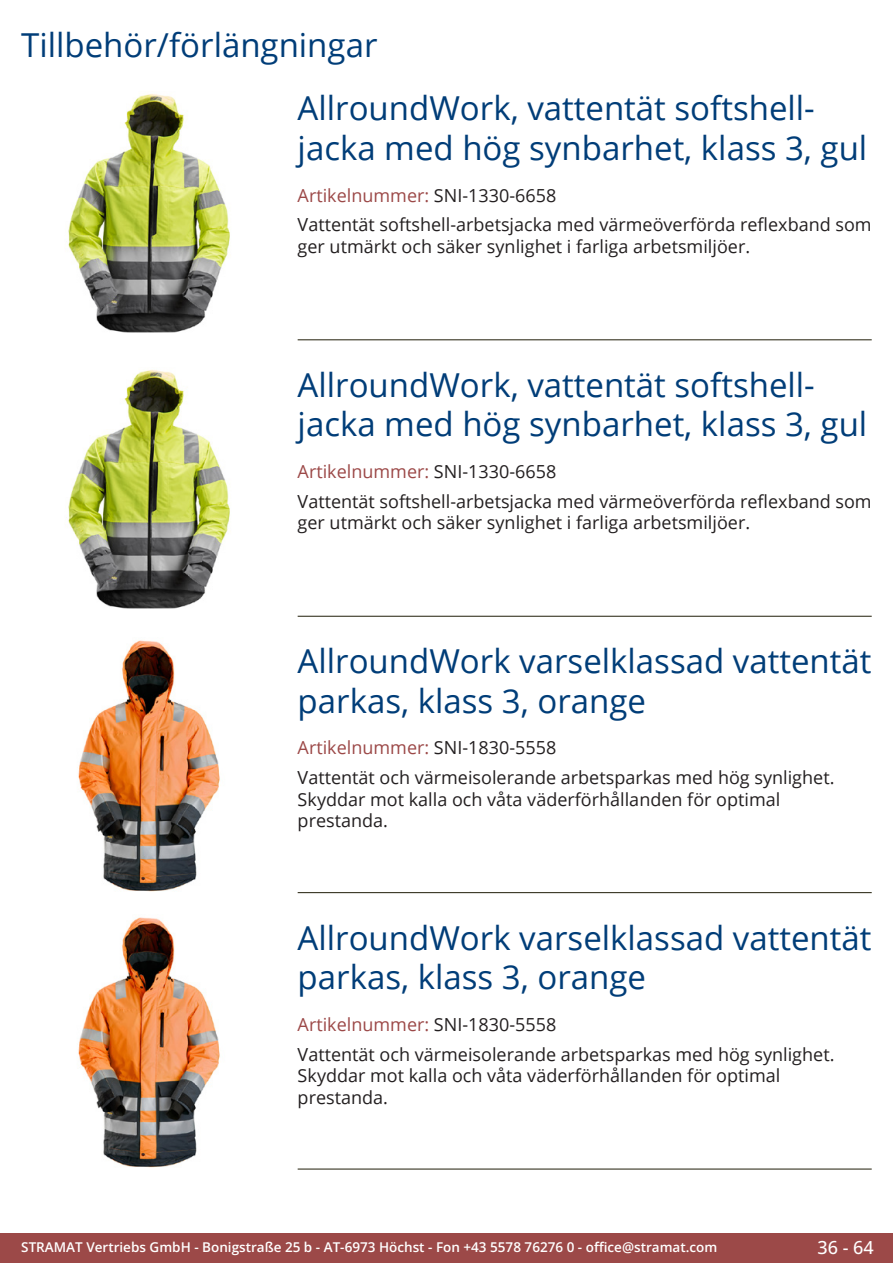
<style>
.page{position:relative;width:893px;height:1263px;background:#fff}
.page>*{position:absolute;margin:0;border:0;box-sizing:border-box;transform-origin:0 0}
.Produkttitel{font:33px/39.6px "Open Sans";color:#003d78}
.RastTitel{font:33px "Open Sans";color:#003d78}
.Beschreibung_Text{font:18px/21.6px "Open Sans";color:#231f20}
.TechDaten_Überschrif{font:18px "Open Sans";color:#9c4948}
.t1{font:500 18px "Open Sans";color:#fff}
.t2{font:600 13.5px "Open Sans";color:#fff}
.s1{color:#231f20}
</style>
<div class="page">
<div style="left:0;top:1233px;width:893px;height:30px;background:#9c4948"></div>
<hr style="left:298px;top:340px;width:574px;height:1px;background:#201d08">
<hr style="left:298px;top:616px;width:574px;height:1px;background:#201d08">
<hr style="left:298px;top:892px;width:574px;height:1px;background:#201d08">
<hr style="left:298px;top:1169px;width:574px;height:1px;background:#201d08">
<img style="left:68px;top:94px;width:162px;height:239px">
<img style="left:68px;top:370px;width:162px;height:239px">
<img style="left:78px;top:640px;width:142px;height:252px">
<img style="left:78px;top:917px;width:142px;height:251px">
<p class="RastTitel" style="left:21px;top:22px;width:358px">Tillbehör/förlängningar</p>
<p class="Produkttitel" style="left:298px;top:88px;width:571px">AllroundWork, vattentät softshell&shy;jacka med hög synbarhet, klass 3, gul</p>
<p class="TechDaten_Überschrif" style="left:298px;top:183px;width:260px">Artikelnummer: <span class="s1">SNI-1330-6658</span></p>
<p class="Beschreibung_Text" style="left:298px;top:214px;width:575px">Vattentät softshell-arbetsjacka med värmeöverförda reflexband som ger utmärkt och säker synlighet i farliga arbetsmiljöer.</p>
<p class="Produkttitel" style="left:298px;top:364px;width:571px">AllroundWork, vattentät softshell&shy;jacka med hög synbarhet, klass 3, gul</p>
<p class="TechDaten_Überschrif" style="left:298px;top:459px;width:260px">Artikelnummer: <span class="s1">SNI-1330-6658</span></p>
<p class="Beschreibung_Text" style="left:298px;top:490px;width:575px">Vattentät softshell-arbetsjacka med värmeöverförda reflexband som ger utmärkt och säker synlighet i farliga arbetsmiljöer.</p>
<p class="Produkttitel" style="left:298px;top:640px;width:575px">AllroundWork varselklassad vattentät parkas, klass 3, orange</p>
<p class="TechDaten_Überschrif" style="left:298px;top:735px;width:260px">Artikelnummer: <span class="s1">SNI-1830-5558</span></p>
<p class="Beschreibung_Text" style="left:298px;top:766px;width:538px">Vattentät och värmeisolerande arbetsparkas med hög synlighet.<br>Skyddar mot kalla och våta väderförhållanden för optimal prestanda.</p>
<p class="Produkttitel" style="left:298px;top:917px;width:575px">AllroundWork varselklassad vattentät parkas, klass 3, orange</p>
<p class="TechDaten_Überschrif" style="left:298px;top:1012px;width:260px">Artikelnummer: <span class="s1">SNI-1830-5558</span></p>
<p class="Beschreibung_Text" style="left:298px;top:1043px;width:538px">Vattentät och värmeisolerande arbetsparkas med hög synlighet.<br>Skyddar mot kalla och våta väderförhållanden för optimal prestanda.</p>
<p class="t2" style="left:21px;top:1238px;width:698px">STRAMAT Vertriebs GmbH - Bonigstraße 25 b - AT-6973 Höchst - Fon +43 5578 76276 0 - office@stramat.com</p>
<p class="t1" style="left:817px;top:1234px;width:58px">36 - 64</p>
</div>
